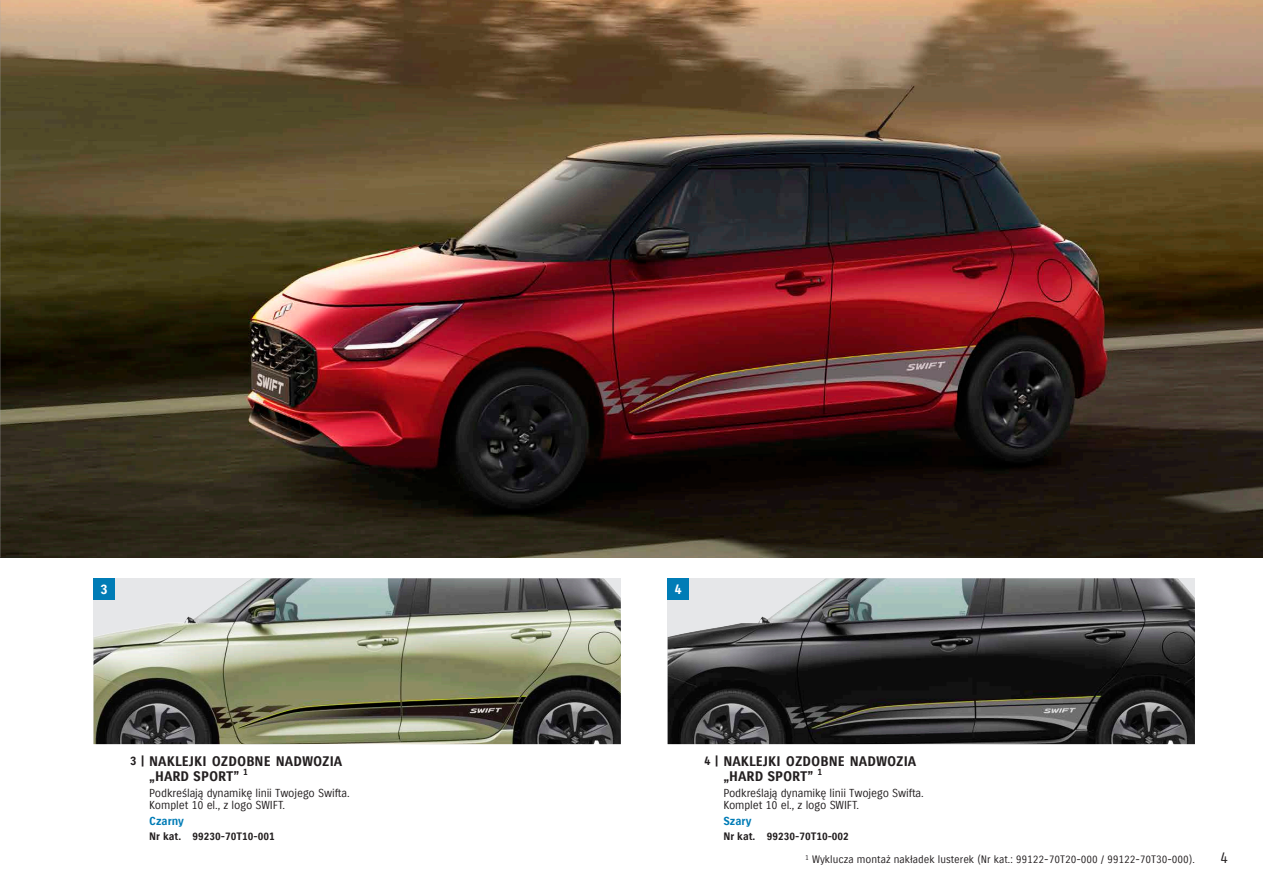
<style>
.page{position:relative;width:1263px;height:893px;background:#fff}
.page>*{position:absolute;margin:0;border:0;box-sizing:border-box;transform-origin:0 0}
.t1{font:15px "Suzuki PRO Regular";color:#231f20}
.Artikel_Name{font:13.5px/15px "Suzuki PRO Bold";color:#231f20}
.Artikel_Name-2{font:13.5px "Suzuki PRO Bold";color:#fff}
.Artikel_Name-3{font:12px "Suzuki PRO Bold";color:#231f20}
.Artikel_Name-4{font:11.25px/12px "Suzuki PRO Regular";letter-spacing:-.01em;color:#231f20}
.Artikel_Name-5{font:11.25px "Suzuki PRO Bold";color:#007cb6}
.t2{font:10.5px "Suzuki PRO Regular";color:#231f20}
.Artikel_Nummer{font:10.5px "Suzuki PRO Bold";color:#231f20}
.Artikel_Name-6{font:8.7px "Suzuki PRO Bold";color:#231f20}
</style>
<div class="page">
<img style="left:94px;top:578px;width:527px;height:166px">
<img style="left:668px;top:578px;width:527px;height:166px">
<img style="left:1px;top:0;width:1262px;height:557px">
<img style="left:0;top:0;width:1px;height:557px">
<div style="left:94px;top:578px;width:21px;height:22px;background:#007cb6"></div>
<div style="left:668px;top:578px;width:21px;height:22px;background:#007cb6"></div>
<p class="Artikel_Name-2" style="left:101px;top:581px;width:9px">3</p>
<p class="Artikel_Name-2" style="left:675px;top:581px;width:9px">4</p>
<p class="Artikel_Name-3" style="left:130px;top:754px;width:16px">3 |</p>
<p class="Artikel_Name" style="left:149px;top:754px;width:195px">NAKLEJKI OZDOBNE NADWOZIA „HARD SPORT”</p>
<p class="Artikel_Name-6" style="left:243px;top:767px;width:6px">1</p>
<p class="Artikel_Name-4" style="left:149px;top:787px;width:202px">Podkreślają dynamikę linii Twojego Swifta.<br>Komplet 10 el., z logo SWIFT.</p>
<p class="Artikel_Name-5" style="left:149px;top:814px;width:36px">Czarny</p>
<p class="Artikel_Nummer" style="left:149px;top:829px;width:33px">Nr kat.</p>
<p class="Artikel_Nummer" style="left:193px;top:829px;width:84px">99230-70T10-001</p>
<p class="Artikel_Name-3" style="left:704px;top:754px;width:16px">4 |</p>
<p class="Artikel_Name" style="left:723px;top:754px;width:195px">NAKLEJKI OZDOBNE NADWOZIA „HARD SPORT”</p>
<p class="Artikel_Name-6" style="left:817px;top:767px;width:6px">1</p>
<p class="Artikel_Name-4" style="left:723px;top:787px;width:202px">Podkreślają dynamikę linii Twojego Swifta.<br>Komplet 10 el., z logo SWIFT.</p>
<p class="Artikel_Name-5" style="left:723px;top:814px;width:30px">Szary</p>
<p class="Artikel_Nummer" style="left:723px;top:829px;width:33px">Nr kat.</p>
<p class="Artikel_Nummer" style="left:767px;top:829px;width:84px">99230-70T10-002</p>
<p class="t2" style="left:805px;top:853px;width:391px"><sup>1</sup> Wyklucza montaż nakładek lusterek (Nr kat.: 99122-70T20-000 / 99122-70T30-000).</p>
<h1 class="t1" style="left:1220px;top:849px;width:10px">4</h1>
</div>
